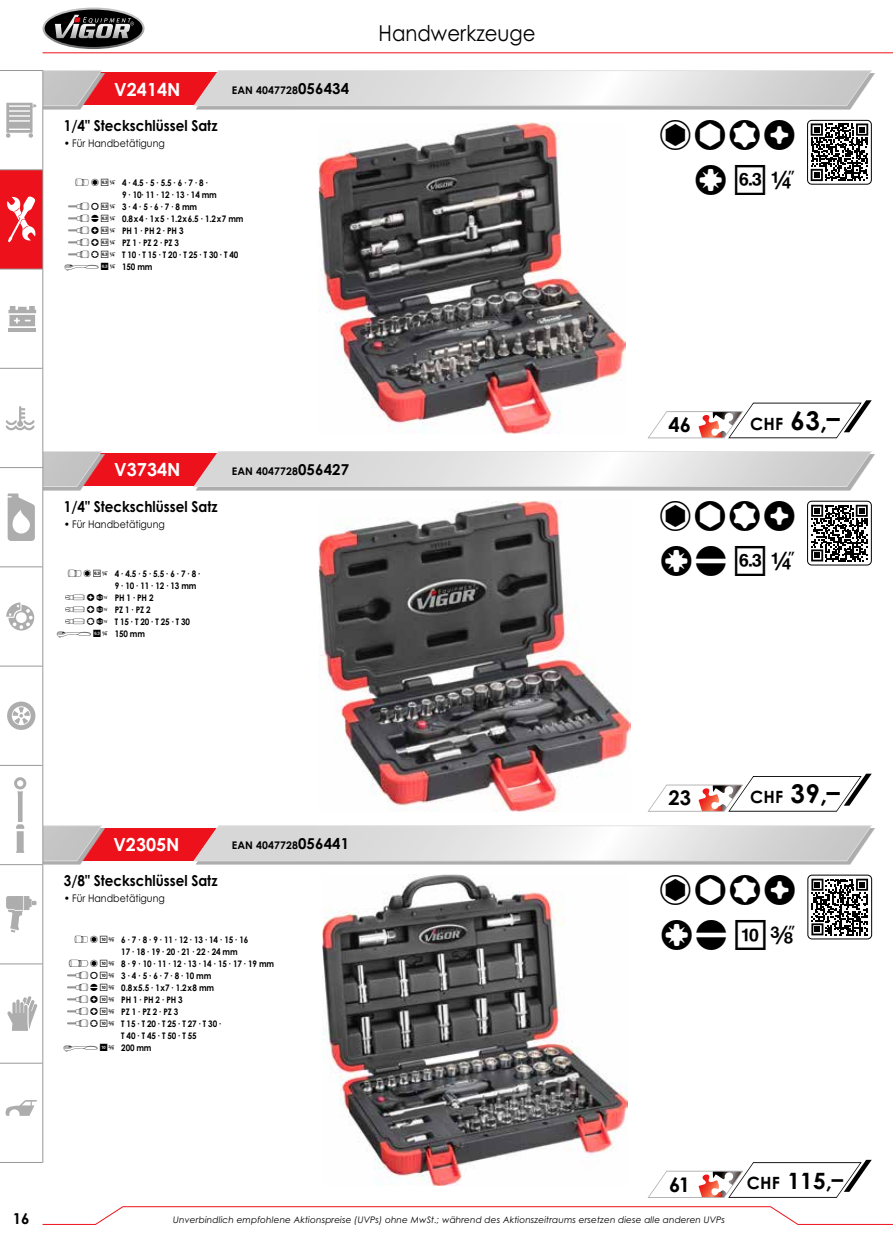
<style>
.page{position:relative;width:893px;height:1234px;background:#fff}
.page>*{position:absolute;margin:0;border:0;box-sizing:border-box;transform-origin:0 0}
.t1{font:700 25.8px "Century Gothic Pro Cyr";color:#000}
.t2{font:700 22.5px "Century Gothic Pro Cyr";color:#000}
.t3{font:21.9px "Century Gothic Pro Cyr";color:#000;scale:.9 1}
.t4{font:700 20.1px "Century Gothic Pro Cyr";color:#000}
.t5{font:700 18px "Century Gothic Pro Cyr";color:#fff}
.t6{font:700 15px "Century Gothic Pro Cyr";color:#000;scale:.9 1}
.t7{font:700 15px "Century Gothic Pro Cyr";color:#000}
.t8{font:10.5px "Century Gothic Pro Cyr";color:#000;scale:.9 1}
.t9{font:700 10.5px "Century Gothic Pro Cyr";letter-spacing:.01em;color:#000}
.t10{font:700 9px/12px "Century Gothic Pro Cyr";letter-spacing:-.02em;color:#000;scale:.9 1}
.t11{font:italic 9px "Century Gothic Pro Cyr";letter-spacing:.01em;color:#000}
.t12{font:9px/12px "HZ Nonverbal Inhalt 1";color:#000;text-align:justify}
.t13{font:9px "HZ Nonverbal Inhalt 2";color:#000}
.s1{font-size:15px}
.s2{font-weight:700}
.s3{font-size:16.8px}
</style>
<div class="page">
<svg style="left:43px;top:1206px;width:850px;height:18px"></svg>
<svg style="left:43px;top:8px;width:102px;height:41px"></svg>
<hr style="left:43px;top:52px;width:850px;height:1px;background:#ec111a">
<img style="left:319px;top:123px;width:306px;height:310px">
<div style="left:77px;top:453px;width:141px;height:33px;background:#ec111a"></div>
<div style="left:196px;top:454px;width:679px;height:36px;background:#aeadae"></div>
<svg style="left:193px;top:451px;width:680px;height:36px;background:#e0dcdd"></svg>
<svg style="left:44px;top:454px;width:61px;height:36px"></svg>
<svg style="left:44px;top:451px;width:59px;height:36px;background:#c9acad"></svg>
<div style="left:77px;top:827px;width:141px;height:33px;background:#ec111a"></div>
<svg style="left:196px;top:828px;width:679px;height:36px;background:#b7b6b7"></svg>
<svg style="left:193px;top:825px;width:680px;height:36px"></svg>
<svg style="left:44px;top:828px;width:61px;height:36px"></svg>
<svg style="left:44px;top:825px;width:59px;height:36px;background:#c9aaac"></svg>
<img style="left:319px;top:501px;width:312px;height:310px">
<img style="left:322px;top:874px;width:305px;height:310px">
<svg style="left:647px;top:773px;width:225px;height:39px"></svg>
<svg style="left:648px;top:1159px;width:224px;height:38px"></svg>
<svg style="left:648px;top:400px;width:224px;height:38px"></svg>
<div style="left:77px;top:73px;width:141px;height:32px;background:#ec111a"></div>
<div style="left:196px;top:73px;width:679px;height:36px;background:#b5b4b5"></div>
<svg style="left:193px;top:70px;width:680px;height:36px;background:#e0dcdd"></svg>
<svg style="left:44px;top:73px;width:61px;height:36px"></svg>
<svg style="left:44px;top:70px;width:59px;height:36px;background:#c9acad"></svg>
<svg style="left:811px;top:123px;width:57px;height:58px"></svg>
<div style="left:807px;top:120px;width:65px;height:64px;border:1px solid #000;border-radius:4px"></div>
<svg style="left:811px;top:504px;width:57px;height:57px"></svg>
<div style="left:807px;top:500px;width:65px;height:65px;border:1px solid #000;border-radius:4px"></div>
<svg style="left:811px;top:878px;width:57px;height:57px"></svg>
<div style="left:807px;top:874px;width:65px;height:65px;border:1px solid #000;border-radius:4px"></div>
<div style="left:0;top:170px;width:43px;height:99px;background:#ec111a"></div>
<svg style="left:7px;top:196px;width:28px;height:46px"></svg>
<svg style="left:6px;top:103px;width:30px;height:34px"></svg>
<svg style="left:6px;top:896px;width:30px;height:36px"></svg>
<svg style="left:8px;top:306px;width:28px;height:20px"></svg>
<hr style="left:8px;top:328px;width:28px;height:3px;background:#aeadae">
<svg style="left:14px;top:777px;width:12px;height:75px"></svg>
<svg style="left:8px;top:493px;width:27px;height:48px"></svg>
<svg style="left:6px;top:406px;width:29px;height:24px"></svg>
<svg style="left:6px;top:602px;width:28px;height:28px"></svg>
<svg style="left:13px;top:707px;width:16px;height:16px"></svg>
<div style="left:7px;top:701px;width:28px;height:28px;border:5px solid #aeadae;border-radius:50%"></div>
<svg style="left:7px;top:996px;width:30px;height:34px"></svg>
<svg style="left:5px;top:1100px;width:32px;height:15px"></svg>
<hr style="left:0;top:169px;width:43px;height:1px;background:#989898">
<hr style="left:0;top:269px;width:43px;height:1px;background:#989898">
<hr style="left:0;top:368px;width:43px;height:1px;background:#989898">
<hr style="left:0;top:467px;width:43px;height:1px;background:#989898">
<hr style="left:0;top:566px;width:43px;height:1px;background:#989898">
<hr style="left:0;top:665px;width:43px;height:1px;background:#989898">
<hr style="left:0;top:765px;width:43px;height:1px;background:#989898">
<hr style="left:0;top:864px;width:43px;height:1px;background:#989898">
<hr style="left:0;top:963px;width:43px;height:1px;background:#989898">
<hr style="left:0;top:70px;width:43px;height:1px;background:#989898">
<hr style="left:0;top:1161px;width:43px;height:1px;background:#989898">
<hr style="left:0;top:1062px;width:43px;height:1px;background:#989898">
<hr style="left:43px;top:70px;width:1px;height:1092px;background:#989898">
<h3 class="t5" style="left:114px;top:78px;width:68px">V2414N</h3>
<p class="t9" style="left:232px;top:83px;width:119px">EAN 4047728<span class="s1">056434</span></p>
<h3 class="t6" style="left:64px;top:116px;width:172px">1/4" Steckschlüssel Satz</h3>
<p class="t8" style="left:64px;top:137px;width:114px"><span class="s2">•</span> Für Handbetätigung</p>
<p class="t12" style="left:76px;top:176px;width:15px">A</p>
<p class="t12" style="left:68px;top:200px;width:22px">U U U U</p>
<p class="t13" style="left:65px;top:262px;width:35px">O</p>
<p class="t12" style="left:68px;top:248px;width:22px">U</p>
<p class="t10" style="left:122px;top:176px;width:136px">4 ∙ 4.5 ∙ 5 ∙ 5.5 ∙ 6 ∙ 7 ∙ 8 ∙<br>9 ∙ 10· 11 ∙ 12 ∙ 13 ∙ 14 mm<br>3 ∙ 4 ∙ 5 ∙ 6 ∙ 7 ∙ 8 mm<br>0.8x4 ∙ 1x5 ∙ 1.2x6.5 ∙ 1.2x7 mm<br>PH 1 ∙ PH 2 ∙ PH 3<br>PZ 1 ∙ PZ 2 ∙ PZ 3<br>T 10 ∙ T 15 ∙ T 20 ∙ T 25 ∙ T 30 ∙ T 40<br>150 mm</p>
<h3 class="t3" style="left:379px;top:20px;width:176px">Handwerkzeuge</h3>
<h3 class="t5" style="left:114px;top:458px;width:68px">V3734N</h3>
<p class="t9" style="left:232px;top:464px;width:119px">EAN 4047728<span class="s1">056427</span></p>
<h3 class="t6" style="left:64px;top:496px;width:172px">1/4" Steckschlüssel Satz</h3>
<p class="t8" style="left:64px;top:517px;width:114px"><span class="s2">•</span> Für Handbetätigung</p>
<p class="t12" style="left:68px;top:567px;width:15px">A</p>
<p class="t12" style="left:66px;top:591px;width:21px">L<br>L</p>
<p class="t13" style="left:57px;top:629px;width:35px">O</p>
<p class="t12" style="left:66px;top:615px;width:21px">L</p>
<p class="t10" style="left:115px;top:567px;width:97px">4 ∙ 4.5 ∙ 5 ∙ 5.5 ∙ 6 ∙ 7 ∙ 8 ∙<br>9 ∙ 10 · 11 ∙ 12 ∙ 13 mm<br>PH 1 ∙ PH 2<br>PZ 1 ∙ PZ 2<br>T 15 ∙ T 20 ∙ T 25 ∙ T 30<br>150 mm</p>
<h3 class="t4" style="left:668px;top:412px;width:24px">46</h3>
<h1 class="t1" style="left:750px;top:404px;width:91px"><span class="s3">CHF</span> 63,–</h1>
<h3 class="t5" style="left:113px;top:832px;width:68px">V2305N</h3>
<p class="t9" style="left:232px;top:838px;width:119px">EAN 4047728<span class="s1">056441</span></p>
<h3 class="t6" style="left:64px;top:870px;width:172px">3/8" Steckschlüssel Satz</h3>
<p class="t8" style="left:64px;top:891px;width:114px"><span class="s2">•</span> Für Handbetätigung</p>
<p class="t12" style="left:75px;top:933px;width:15px">A</p>
<p class="t12" style="left:67px;top:957px;width:22px">B U U U U U</p>
<p class="t13" style="left:64px;top:1042px;width:35px">O</p>
<p class="t10" style="left:121px;top:933px;width:171px">6 ∙ 7 ∙ 8 ∙ 9 ∙ 11 ∙ 12 ∙ 13 ∙ 14 ∙ 15 ∙ 16<br>17 ∙ 18 ∙ 19 ∙ 20 ∙ 21 ∙ 22 ∙ 24 mm<br>8 ∙ 9 ∙ 10 ∙ 11 ∙ 12 ∙ 13 ∙ 14 ∙ 15 ∙ 17 ∙ 19 mm<br>3 ∙ 4 ∙ 5 ∙ 6 ∙ 7 ∙ 8 ∙ 10 mm<br>0.8x5.5 ∙ 1x7 ∙ 1.2x8 mm<br>PH 1 ∙ PH 2 ∙ PH 3<br>PZ 1 ∙ PZ 2 ∙ PZ 3<br>T 15 ∙ T 20 ∙ T 25 ∙ T 27 ∙ T 30 ∙<br>T 40 ∙ T 45 ∙ T 50 ∙ T 55<br>200 mm</p>
<h3 class="t4" style="left:668px;top:785px;width:24px">23</h3>
<h1 class="t1" style="left:750px;top:777px;width:91px"><span class="s3">CHF</span> 39,–</h1>
<h3 class="t7" style="left:13px;top:1209px;width:18px">16</h3>
<h3 class="t4" style="left:669px;top:1171px;width:22px">61</h3>
<p class="t11" style="left:173px;top:1214px;width:553px">Unverbindlich empfohlene Aktionspreise (UVPs) ohne MwSt.; während des Aktionszeitraums ersetzen diese alle anderen UVPs</p>
<h2 class="t2" style="left:747px;top:1166px;width:97px"><span class="s3">CHF</span> 115,–</h2>
</div>
